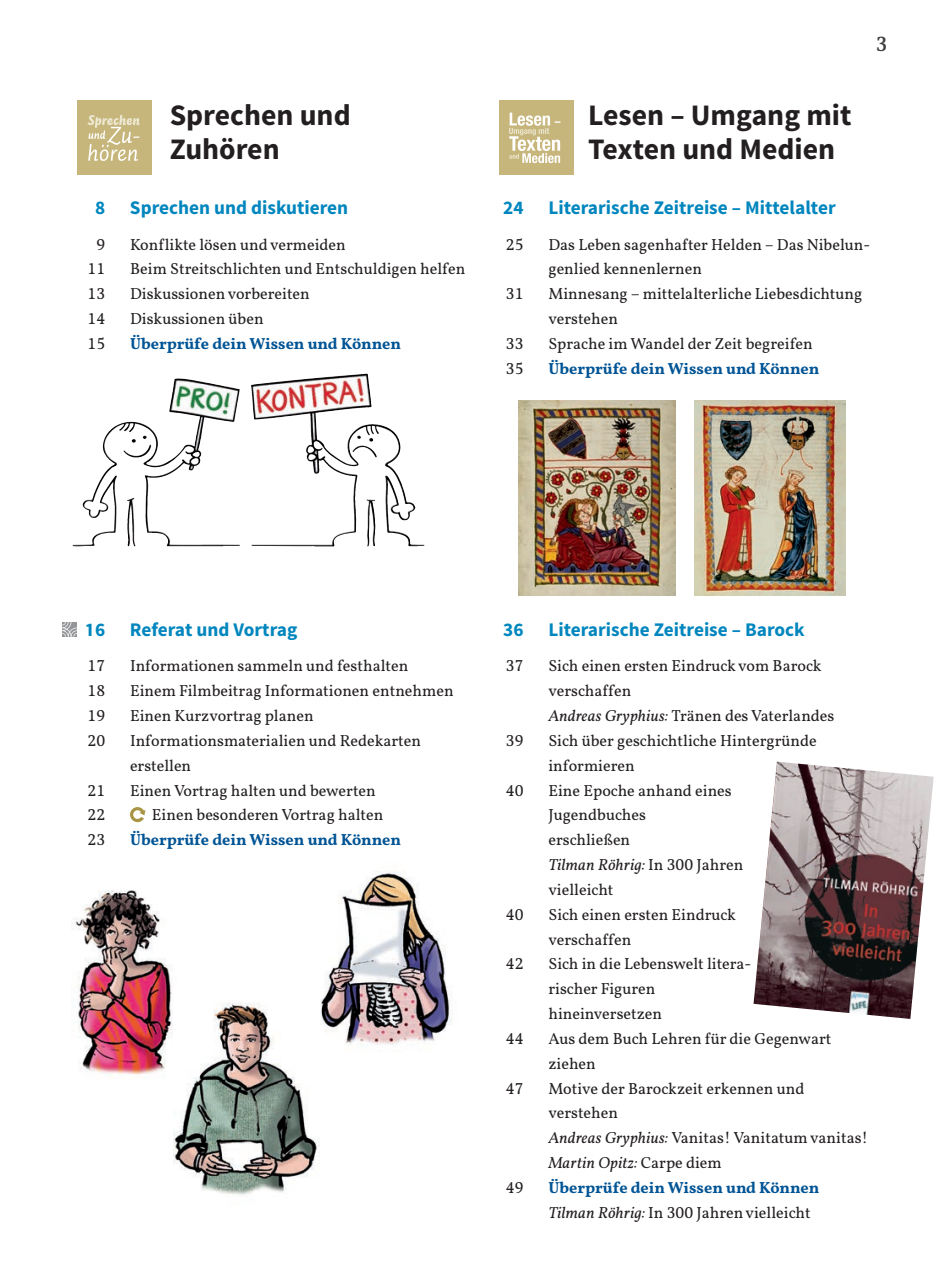
<style>
.page{position:relative;width:945px;height:1288px;background:#fff}
.page>*{position:absolute;margin:0;border:0;box-sizing:border-box;transform-origin:0 0}
.t1{font:700 29.75px/33.2px "bs Sirah Sans 1";color:#231f20}
.t2{font:600 21px "bs Green Valley Serif 1";color:#3e3e3f}
.t3{font:700 19.25px "bs Sirah Sans 1";color:#0086be}
.t4{font:16.1px/24.8px "bs Green Valley Serif 1";color:#231f20}
.t5{font:700 16.1px/24.8px "bs Green Valley Serif 1";color:#005495}
.s1{font-style:italic}
.s2{font-weight:400;font-style:italic;color:#231f20}
.s3{font-weight:400;color:#231f20}
</style>
<div class="page">
<svg style="left:130px;top:807px;width:15px;height:15px"></svg>
<div style="left:77px;top:101px;width:74px;height:74px;background:#c7b67c"></div>
<svg style="left:87px;top:115px;width:53px;height:46px"></svg>
<div style="left:499px;top:101px;width:74px;height:74px;background:#c7b67c"></div>
<svg style="left:509px;top:113px;width:51px;height:50px"></svg>
<img style="left:320px;top:870px;width:133px;height:175px">
<img style="left:72px;top:890px;width:101px;height:185px">
<img style="left:174px;top:1002px;width:144px;height:193px">
<img style="left:753px;top:761px;width:180px;height:257px">
<img style="left:251px;top:374px;width:112px;height:157px">
<img style="left:519px;top:400px;width:156px;height:195px">
<img style="left:694px;top:400px;width:151px;height:195px">
<svg style="left:62px;top:622px;width:15px;height:14px"></svg>
<p class="t1" style="left:170px;top:102px;width:182px">Sprechen und<br>Zuhören</p>
<p class="t3" style="left:95px;top:201px;width:12px">8</p>
<p class="t3" style="left:130px;top:201px;width:220px">Sprechen und diskutieren</p>
<p class="t4" style="left:96px;top:233px;width:10px">9</p>
<p class="t4" style="left:130px;top:233px;width:217px">Konflikte lösen und vermeiden</p>
<p class="t4" style="left:87px;top:258px;width:19px">11</p>
<p class="t4" style="left:130px;top:258px;width:337px">Beim Streitschlichten und Entschuldigen helfen</p>
<p class="t4" style="left:88px;top:283px;width:19px">13</p>
<p class="t4" style="left:130px;top:283px;width:181px">Diskussionenvorbereiten</p>
<p class="t4" style="left:88px;top:308px;width:19px">14</p>
<p class="t4" style="left:130px;top:308px;width:135px">Diskussionen üben</p>
<p class="t4" style="left:88px;top:333px;width:19px">15</p>
<p class="t5" style="left:130px;top:333px;width:272px">Überprüfe dein Wissen und Können</p>
<p class="t2" style="left:876px;top:37px;width:13px">3</p>
<p class="t1" style="left:588px;top:102px;width:265px">Lesen – Umgang mit<br>Texten und Medien</p>
<p class="t3" style="left:503px;top:201px;width:22px">24</p>
<p class="t3" style="left:548px;top:201px;width:289px">Literarische Zeitreise – Mittelalter</p>
<p class="t4" style="left:506px;top:233px;width:19px">25</p>
<p class="t4" style="left:548px;top:233px;width:323px">Das Leben sagenhafter Helden – Das Nibelun&shy;genlied kennenlernen</p>
<p class="t4" style="left:506px;top:283px;width:19px">31</p>
<p class="t4" style="left:548px;top:283px;width:315px">Minnesang – mittelalterliche Liebesdichtung verstehen</p>
<p class="t4" style="left:506px;top:333px;width:19px">33</p>
<p class="t4" style="left:548px;top:333px;width:266px">Sprache im Wandel der Zeit begreifen</p>
<p class="t4" style="left:506px;top:357px;width:19px">35</p>
<p class="t5" style="left:548px;top:357px;width:272px">Überprüfe dein Wissen und Können</p>
<p class="t3" style="left:85px;top:623px;width:22px">16</p>
<p class="t3" style="left:130px;top:623px;width:169px">Referat und Vortrag</p>
<p class="t4" style="left:87px;top:655px;width:19px">17</p>
<p class="t4" style="left:130px;top:655px;width:280px">Informationen sammeln und festhalten</p>
<p class="t4" style="left:87px;top:680px;width:19px">18</p>
<p class="t4" style="left:130px;top:680px;width:325px">Einem Filmbeitrag Informationen entnehmen</p>
<p class="t4" style="left:87px;top:705px;width:19px">19</p>
<p class="t4" style="left:130px;top:705px;width:185px">Einen Kurzvortrag planen</p>
<p class="t4" style="left:87px;top:730px;width:19px">20</p>
<p class="t4" style="left:130px;top:730px;width:292px">Informationsmaterialien und Redekarten erstellen</p>
<p class="t4" style="left:87px;top:779px;width:19px">21</p>
<p class="t4" style="left:130px;top:779px;width:247px">Einen Vortrag halten und bewerten</p>
<p class="t4" style="left:87px;top:804px;width:19px">22</p>
<p class="t4" style="left:152px;top:804px;width:233px">Einen besonderen Vortrag halten</p>
<p class="t4" style="left:87px;top:829px;width:19px">23</p>
<p class="t5" style="left:130px;top:829px;width:272px">Überprüfe dein Wissen und Können</p>
<p class="t3" style="left:503px;top:623px;width:22px">36</p>
<p class="t3" style="left:548px;top:623px;width:258px">Literarische Zeitreise – Barock</p>
<p class="t4" style="left:506px;top:655px;width:19px">37</p>
<p class="t4" style="left:548px;top:655px;width:287px">Sich einen ersten Eindruck vom Barock verschaffen<br><span class="s1">Andreas Gryphius:</span> Tränen des Vaterlandes</p>
<p class="t4" style="left:506px;top:730px;width:19px">39</p>
<p class="t4" style="left:548px;top:730px;width:270px">Sich über geschichtliche Hintergründe informieren</p>
<p class="t4" style="left:506px;top:779px;width:19px">40</p>
<p class="t4" style="left:548px;top:779px;width:196px">Eine Epoche anhand eines<br>Jugendbuches<br>erschließen<br><span class="s1">Tilman Röhrig:</span> In 300 Jahren vielleicht</p>
<p class="t4" style="left:506px;top:903px;width:19px">40</p>
<p class="t4" style="left:548px;top:903px;width:189px">Sich einen ersten Eindruck verschaffen</p>
<p class="t4" style="left:506px;top:953px;width:19px">42</p>
<p class="t4" style="left:548px;top:953px;width:204px">Sich in die Lebenswelt litera&shy;rischer Figuren hineinversetzen</p>
<p class="t4" style="left:506px;top:1027px;width:19px">44</p>
<p class="t4" style="left:548px;top:1027px;width:284px">Aus dem Buch Lehren für die Gegenwart ziehen</p>
<p class="t4" style="left:506px;top:1077px;width:19px">47</p>
<p class="t4" style="left:548px;top:1077px;width:321px">Motive der Barockzeit erkennen und verstehen<br><span class="s1">Andreas Gryphius:</span> Vanitas! Vanitatum vanitas!<br><span class="s1">Martin Opitz:</span> Carpe diem</p>
<p class="t4" style="left:506px;top:1176px;width:19px">49</p>
<p class="t5" style="left:548px;top:1176px;width:272px">Überprüfe dein Wissen und Können<br><span class="s2">Tilman Röhrig:</span> <span class="s3">In 300 Jahren vielleicht</span></p>
</div>
